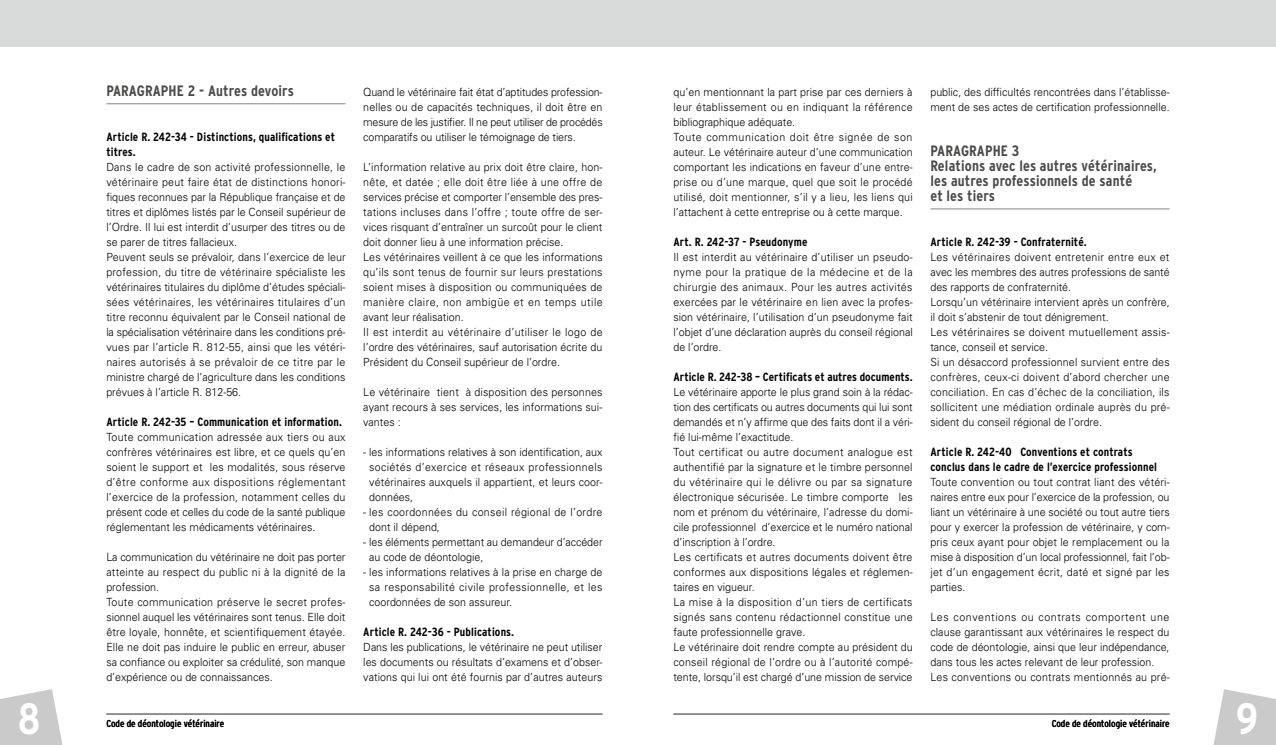
<style>
.page{position:relative;width:1276px;height:745px;background:#fff}
.page>*{position:absolute;margin:0;border:0;box-sizing:border-box;transform-origin:0 0}
.t1{font:700 condensed 43.75px "Interstate";color:#fff}
.t2{font:700 condensed 15px/15px "Interstate";letter-spacing:.01em;color:#4a4a49}
.t3{font:700 condensed 11.88px/15px "Interstate";letter-spacing:.01em;color:#000}
.t4{font:300 11.25px/15px "Univers";letter-spacing:.005em;color:#000;scale:.95 1}
.t5{font:300 11.25px/15px "Univers";letter-spacing:.025em;color:#000;scale:.95 1}
.t6{font:condensed 10px "Interstate";color:#000}
</style>
<div class="page">
<svg style="left:0;top:689px;width:63px;height:55px"></svg>
<svg style="left:1213px;top:689px;width:63px;height:55px"></svg>
<div style="left:0;top:0;width:1276px;height:46px;background:#d9dbdb"></div>
<hr style="left:106px;top:713px;width:496px;height:1px;background:#706f6f">
<hr style="left:673px;top:713px;width:496px;height:1px;background:#706f6f">
<hr style="left:106px;top:103px;width:239px;height:1px;background:#878787">
<hr style="left:930px;top:208px;width:239px;height:1px;background:#878787">
<h1 class="t1" style="left:18px;top:693px;width:24px">8</h1>
<h2 class="t2" style="left:106px;top:83px;width:189px">PARAGRAPHE 2 - Autres devoirs</h2>
<p class="t3" style="left:106px;top:129px;width:230px">Article R. 242-34 - Distinctions, qualifications et titres.</p>
<p class="t4" style="left:106px;top:159px;width:253px">Dans le cadre de son activité professionnelle, le vétérinaire peut faire état de distinctions honori&shy;fiques reconnues par la République française et de titres et diplômes listés par le Conseil supérieur de l’Ordre. Il lui est interdit d’usurper des titres ou de se parer de titres fallacieux.<br>Peuvent seuls se prévaloir, dans l’exercice de leur profession, du titre de vétérinaire spécialiste les vétérinaires titulaires du diplôme d’études spéciali&shy;sées vétérinaires, les vétérinaires titulaires d’un titre reconnu équivalent par le Conseil national de la spécialisation vétérinaire dans les conditions pré&shy;vues par l’article R. 812-55, ainsi que les vétéri&shy;naires autorisés à se prévaloir de ce titre par le ministre chargé de l’agriculture dans les conditions prévues à l’article R. 812-56.</p>
<p class="t3" style="left:106px;top:414px;width:237px">Article R. 242-35 – Communication et information.</p>
<p class="t4" style="left:106px;top:429px;width:253px;text-align:justify">Toute communication adressée aux tiers ou aux confrères vétérinaires est libre, et ce quels qu’en soient le support et les modalités, sous réserve d’être conforme aux dispositions réglementant l’exercice de la profession, notamment celles du présent code et celles du code de la santé publique réglementant les médicaments vétérinaires.</p>
<p class="t4" style="left:106px;top:549px;width:253px">La communication du vétérinaire ne doit pas porter atteinte au respect du public ni à la dignité de la profession.<br>Toute communication préserve le secret profes&shy;sionnel auquel les vétérinaires sont tenus. Elle doit être loyale, honnête, et scientifiquement étayée.<br>Elle ne doit pas induire le public en erreur, abuser sa confiance ou exploiter sa crédulité, son manque d’expérience ou de connaissances.</p>
<p class="t4" style="left:363px;top:84px;width:253px;text-align:justify">Quand le vétérinaire fait état d’aptitudes profession&shy;nelles ou de capacités techniques, il doit être en mesure de les justifier. Il ne peut utiliser de procédés comparatifs ou utiliser le témoignage de tiers.</p>
<p class="t4" style="left:363px;top:159px;width:253px">L’information relative au prix doit être claire, hon&shy;nête, et datée ; elle doit être liée à une offre de services précise et comporter l’ensemble des pres&shy;tations incluses dans l’offre ; toute offre de ser&shy;vices risquant d’entraîner un surcoût pour le client doit donner lieu à une information précise.<br>Les vétérinaires veillent à ce que les informations qu’ils sont tenus de fournir sur leurs prestations soient mises à disposition ou communiquées de manière claire, non ambigüe et en temps utile avant leur réalisation.<br>Il est interdit au vétérinaire d’utiliser le logo de l’ordre des vétérinaires, sauf autorisation écrite du Président du Conseil supérieur de l’ordre.</p>
<p class="t4" style="left:363px;top:384px;width:253px;text-align:justify">Le vétérinaire tient à disposition des personnes ayant recours à ses services, les informations sui&shy;vantes :</p>
<p class="t4" style="left:369px;top:444px;width:247px;text-align:justify;text-indent:-6px">- les informations relatives à son identification, aux sociétés d’exercice et réseaux professionnels vétérinaires auxquels il appartient, et leurs coor&shy;données,</p>
<p class="t5" style="left:369px;top:504px;width:247px;text-indent:-6px">- les coordonnées du conseil régional de l’ordre dont il dépend,</p>
<p class="t4" style="left:369px;top:534px;width:247px;text-indent:-6px">- les éléments permettant au demandeur d’accéder au code de déontologie,</p>
<p class="t4" style="left:369px;top:564px;width:247px;text-align:justify;text-indent:-6px">- les informations relatives à la prise en charge de sa responsabilité civile professionnelle, et les coordonnées de son assureur.</p>
<p class="t3" style="left:363px;top:624px;width:152px">Article R. 242-36 - Publications.</p>
<p class="t4" style="left:363px;top:639px;width:253px;text-align:justify">Dans les publications, le vétérinaire ne peut utiliser les documents ou résultats d’examens et d’obser&shy;vations qui lui ont été fournis par d’autres auteurs</p>
<p class="t4" style="left:673px;top:84px;width:253px">qu’en mentionnant la part prise par ces derniers à leur établissement ou en indiquant la référence bibliographique adéquate.<br>Toute communication doit être signée de son auteur. Le vétérinaire auteur d’une communication comportant les indications en faveur d’une entre&shy;prise ou d’une marque, quel que soit le procédé utilisé, doit mentionner, s’il y a lieu, les liens qui l’attachent à cette entreprise ou à cette marque.</p>
<p class="t3" style="left:673px;top:234px;width:135px">Art. R. 242-37 - Pseudonyme</p>
<p class="t4" style="left:673px;top:249px;width:253px;text-align:justify">Il est interdit au vétérinaire d’utiliser un pseudo&shy;nyme pour la pratique de la médecine et de la chirurgie des animaux. Pour les autres activités exercées par le vétérinaire en lien avec la profes&shy;sion vétérinaire, l’utilisation d’un pseudonyme fait l’objet d’une déclaration auprès du conseil régional de l’ordre.</p>
<p class="t3" style="left:673px;top:369px;width:241px">Article R. 242-38 – Certificats et autres documents.</p>
<p class="t4" style="left:673px;top:384px;width:253px">Le vétérinaire apporte le plus grand soin à la rédac&shy;tion des certificats ou autres documents qui lui sont demandés et n’y affirme que des faits dont il a véri&shy;fié lui-même l’exactitude.<br>Tout certificat ou autre document analogue est authentifié par la signature et le timbre personnel du vétérinaire qui le délivre ou par sa signature électronique sécurisée. Le timbre comporte les nom et prénom du vétérinaire, l’adresse du domi&shy;cile professionnel d’exercice et le numéro national d’inscription à l’ordre.<br>Les certificats et autres documents doivent être conformes aux dispositions légales et réglemen&shy;taires en vigueur.<br>La mise à la disposition d’un tiers de certificats signés sans contenu rédactionnel constitue une faute professionnelle grave.<br>Le vétérinaire doit rendre compte au président du conseil régional de l’ordre ou à l’autorité compé&shy;tente, lorsqu’il est chargé d’une mission de service</p>
<p class="t4" style="left:930px;top:84px;width:253px">public, des difficultés rencontrées dans l’établisse&shy;ment de ses actes de certification professionnelle.</p>
<h2 class="t2" style="left:930px;top:143px;width:228px">PARAGRAPHE 3<br>Relations avec les autres vétérinaires, les autres professionnels de santé<br>et les tiers</h2>
<p class="t3" style="left:930px;top:234px;width:158px">Article R. 242-39 - Confraternité.</p>
<p class="t4" style="left:930px;top:249px;width:253px">Les vétérinaires doivent entretenir entre eux et avec les membres des autres professions de santé des rapports de confraternité.<br>Lorsqu’un vétérinaire intervient après un confrère, il doit s’abstenir de tout dénigrement.<br>Les vétérinaires se doivent mutuellement assis&shy;tance, conseil et service.<br>Si un désaccord professionnel survient entre des confrères, ceux-ci doivent d’abord chercher une conciliation. En cas d’échec de la conciliation, ils sollicitent une médiation ordinale auprès du pré&shy;sident du conseil régional de l’ordre.</p>
<p class="t3" style="left:930px;top:444px;width:228px">Article R. 242-40 Conventions et contrats conclus dans le cadre de l’exercice professionnel</p>
<p class="t4" style="left:930px;top:474px;width:253px;text-align:justify">Toute convention ou tout contrat liant des vétéri&shy;naires entre eux pour l’exercice de la profession, ou liant un vétérinaire à une société ou tout autre tiers pour y exercer la profession de vétérinaire, y com&shy;pris ceux ayant pour objet le remplacement ou la mise à disposition d’un local professionnel, fait l’ob&shy;jet d’un engagement écrit, daté et signé par les parties.</p>
<p class="t4" style="left:930px;top:609px;width:253px">Les conventions ou contrats comportent une clause garantissant aux vétérinaires le respect du code de déontologie, ainsi que leur indépendance, dans tous les actes relevant de leur profession.<br>Les conventions ou contrats mentionnés au pré-</p>
<p class="t6" style="left:106px;top:717px;width:119px">Code de déontologie vétérinaire</p>
<p class="t6" style="left:1051px;top:717px;width:119px">Code de déontologie vétérinaire</p>
<h1 class="t1" style="left:1235px;top:693px;width:24px">9</h1>
</div>
